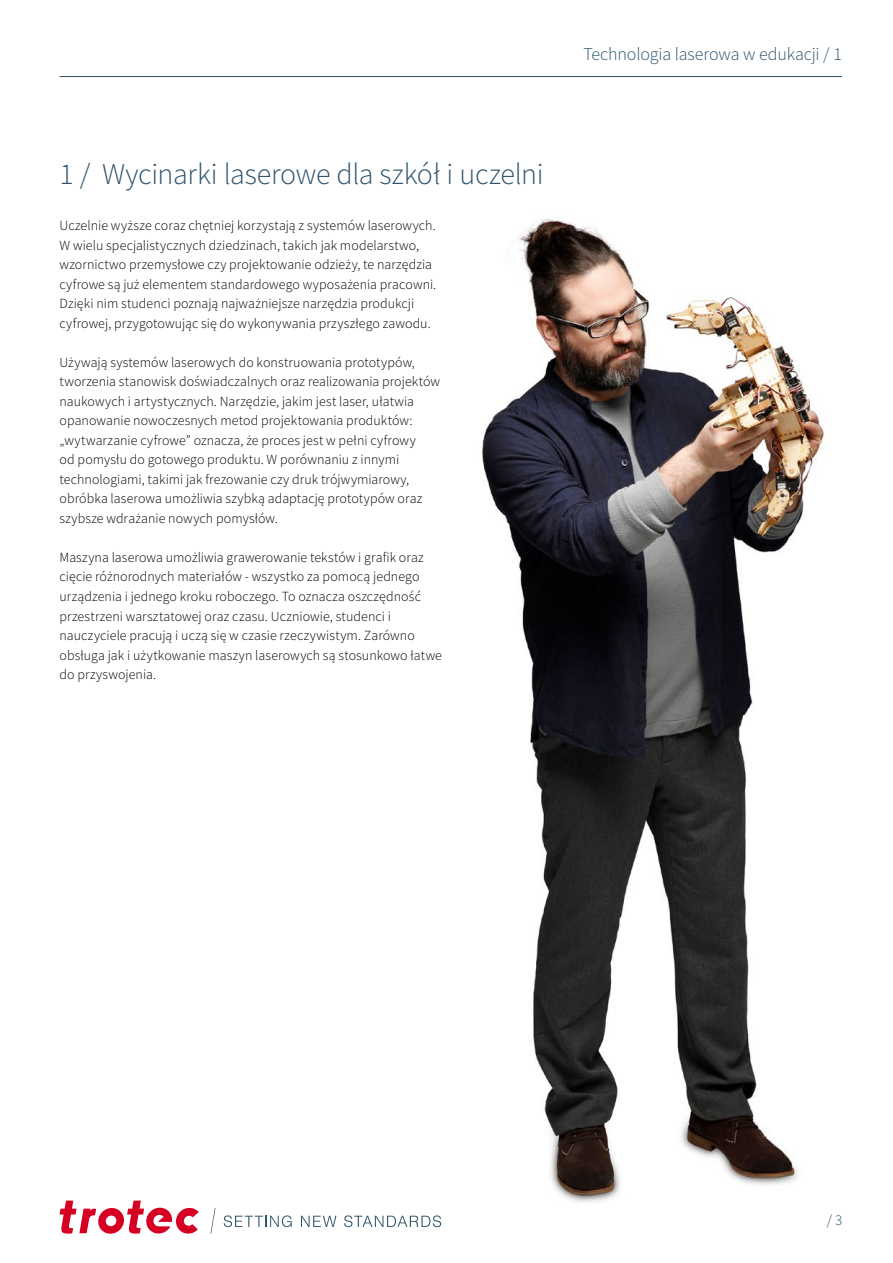
<style>
.page{position:relative;width:893px;height:1263px;background:#fff}
.page>*{position:absolute;margin:0;border:0;box-sizing:border-box;transform-origin:0 0}
.t1{font:300 30px "Source Sans Pro";letter-spacing:-.01em;color:#2e536c}
.t2{font:300 18px "Source Sans Pro";letter-spacing:-.01em;color:#2e536c}
.t3{font:300 15px "Source Sans Pro";color:#2e536c}
.t4{font:300 13.95px/19.5px "Source Sans Pro";letter-spacing:.005em;color:#000}
</style>
<div class="page">
<img style="left:301px;top:218px;width:523px;height:1007px">
<svg style="left:210px;top:1208px;width:5px;height:26px"></svg>
<svg style="left:224px;top:1215px;width:68px;height:12px"></svg>
<svg style="left:301px;top:1216px;width:35px;height:11px"></svg>
<svg style="left:344px;top:1215px;width:97px;height:12px"></svg>
<svg style="left:60px;top:1200px;width:139px;height:34px"></svg>
<hr style="left:60px;top:76px;width:782px;height:1px;background:#2e536c">
<h1 class="t1" style="left:60px;top:155px;width:486px">1 / Wycinarki laserowe dla szkół i uczelni</h1>
<p class="t4" style="left:60px;top:216px;width:378px">Uczelnie wyższe coraz chętniej korzystają z systemów laserowych.<br>W wielu specjalistycznych dziedzinach, takich jak modelarstwo, wzornictwo przemysłowe czy projektowanie odzieży, te narzędzia cyfrowe są już elementem standardowego wyposażenia pracowni.<br>Dzięki nim studenci poznają najważniejsze narzędzia produkcji cyfrowej, przygotowując się do wykonywania przyszłego zawodu.</p>
<p class="t4" style="left:60px;top:353px;width:382px">Używają systemów laserowych do konstruowania prototypów, tworzenia stanowisk doświadczalnych oraz realizowania projektów naukowych i artystycznych. Narzędzie, jakim jest laser, ułatwia opanowanie nowoczesnych metod projektowania produktów: „wytwarzanie cyfrowe” oznacza, że proces jest w pełni cyfrowy<br>od pomysłu do gotowego produktu. W porównaniu z innymi technologiami, takimi jak frezowanie czy druk trójwymiarowy, obróbka laserowa umożliwia szybką adaptację prototypów oraz szybsze wdrażanie nowych pomysłów.</p>
<p class="t4" style="left:60px;top:548px;width:384px">Maszyna laserowa umożliwia grawerowanie tekstów i grafik oraz cięcie różnorodnych materiałów - wszystko za pomocą jednego urządzenia i jednego kroku roboczego. To oznacza oszczędność przestrzeni warsztatowej oraz czasu. Uczniowie, studenci i nauczyciele pracują i uczą się w czasie rzeczywistym. Zarówno obsługa jak i użytkowanie maszyn laserowych są stosunkowo łatwe do przyswojenia.</p>
<p class="t2" style="left:583px;top:43px;width:260px">Technologia laserowa w edukacji / 1</p>
<p class="t3" style="left:827px;top:1211px;width:17px">/ 3</p>
</div>
